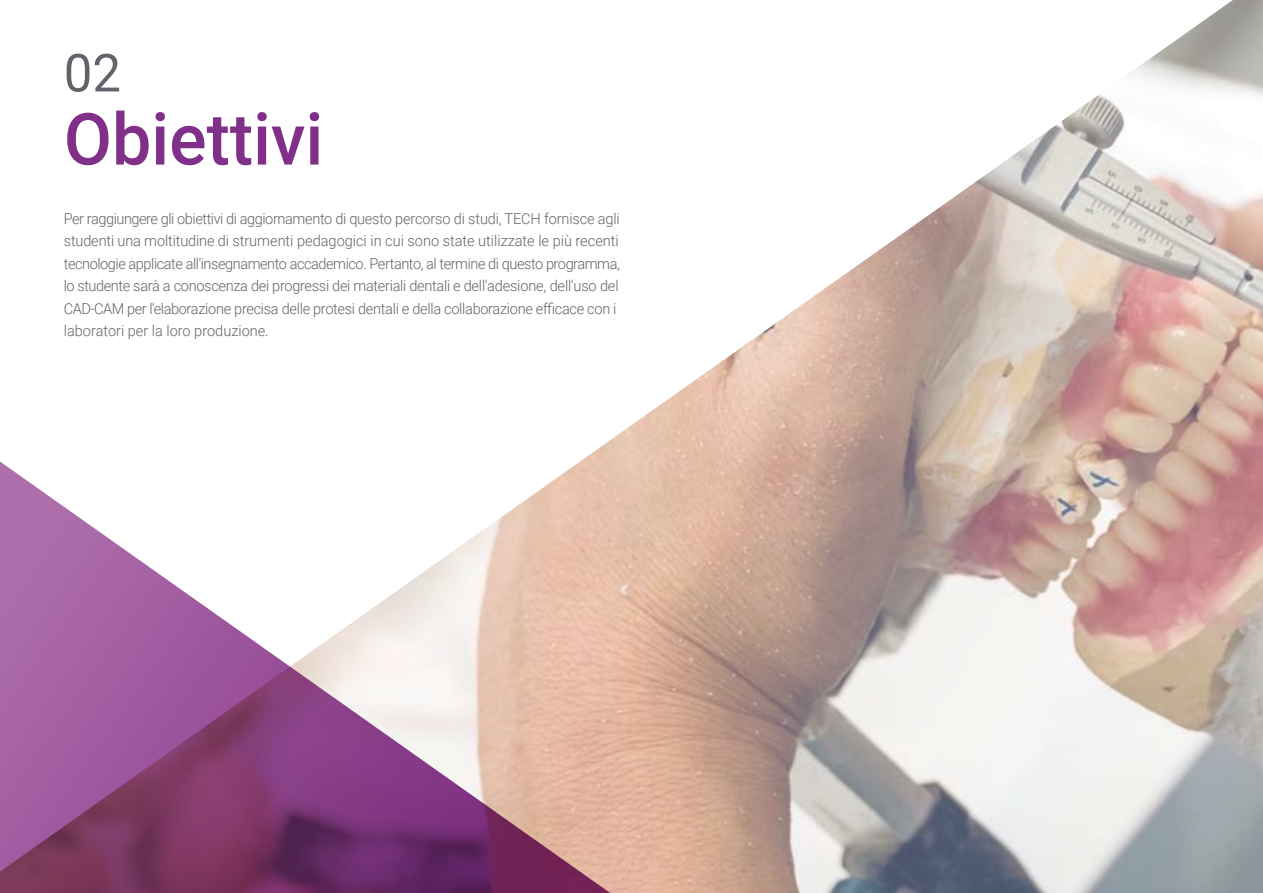
<style>
.page{position:relative;width:1263px;height:893px;background:#fff}
.page>*{position:absolute;margin:0;border:0;box-sizing:border-box;transform-origin:0 0}
.t1{font:500 72px "Roboto";color:#813089}
.t2{font:52.5px "Roboto";color:#61646a}
.t3{font:300 15px/22.5px "Roboto";letter-spacing:-.02em;color:#61646a}
</style>
<div class="page">
<img style="left:602px;top:0;width:661px;height:893px">
<svg style="left:0;top:446px;width:640px;height:447px"></svg>
<h2 class="t2" style="left:64px;top:36px;width:59px">02</h2>
<h1 class="t1" style="left:64px;top:89px;width:261px">Obiettivi</h1>
<p class="t3" style="left:64px;top:207px;width:558px">Per raggiungere gli obiettivi di aggiornamento di questo percorso di studi, TECH fornisce agli studenti una moltitudine di strumenti pedagogici in cui sono state utilizzate le più recenti tecnologie applicate all'insegnamento accademico. Pertanto, al termine di questo programma, lo studente sarà a conoscenza dei progressi dei materiali dentali e dell'adesione, dell'uso del CAD-CAM per l'elaborazione precisa delle protesi dentali e della collaborazione efficace con i laboratori per la loro produzione.</p>
</div>
